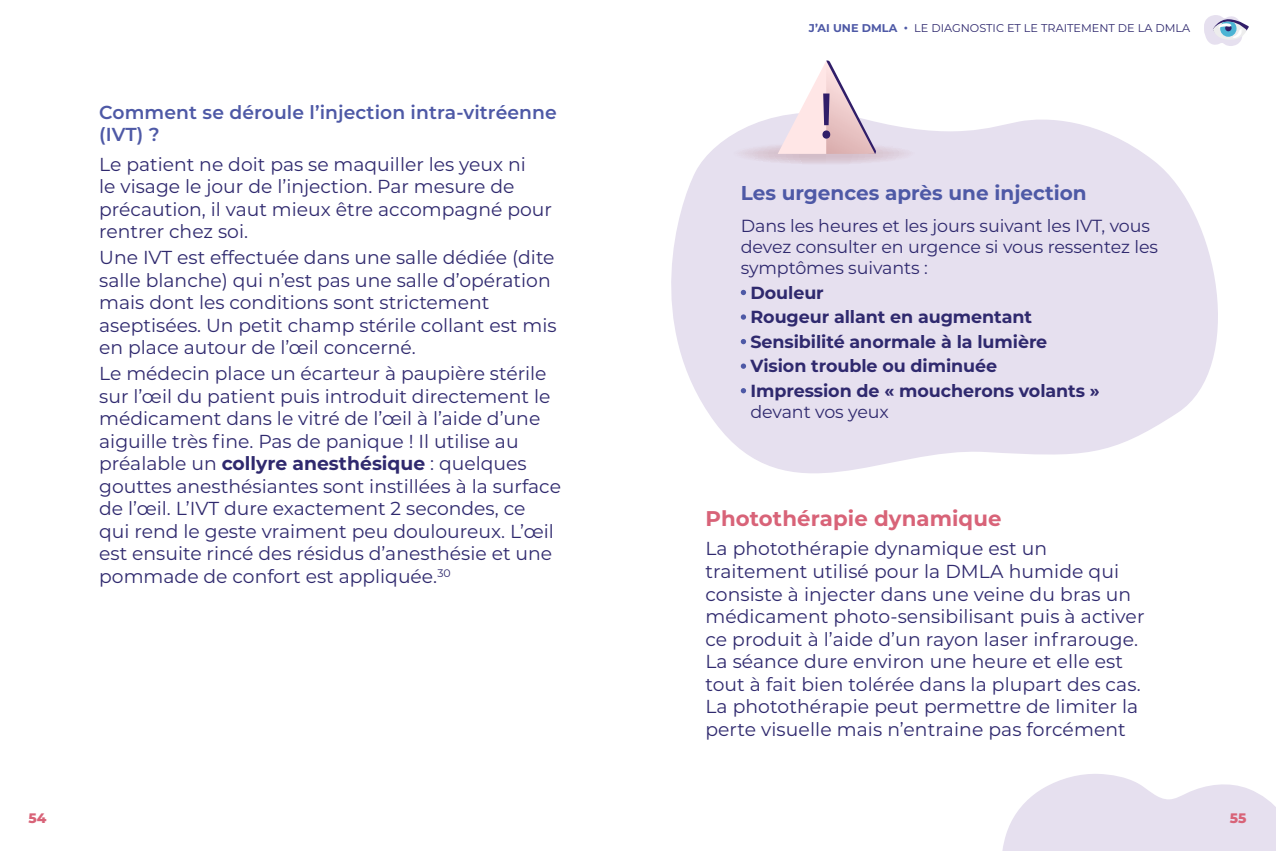
<style>
.page{position:relative;width:1276px;height:851px;background:#fff}
.page>*{position:absolute;margin:0;border:0;box-sizing:border-box;transform-origin:0 0}
.t1{font:65.88px "Myriad Pro";color:#311e69}
.t2{font:700 21.25px "Montserrat";letter-spacing:.005em;color:#d86378}
.t3{font:700 20px "Montserrat";color:#4e59a6}
.t4{font:18.75px/22.5px "Montserrat";color:#2f296e}
.t5{font:600 18.75px/22.5px "Montserrat";letter-spacing:.005em;color:#4e59a6}
.t6{font:700 17.5px/21px "Montserrat";letter-spacing:-.005em;color:#2f296e}
.t7{font:17.5px/21px "Montserrat";letter-spacing:-.005em;color:#2f296e}
.t8{font:800 13.75px "Montserrat";color:#d86378}
.t9{font:11.25px "Montserrat";color:#2f296e}
.s1{font-weight:700}
.s2{font-weight:700;color:#4e59a6}
.s3{font-weight:400}
</style>
<div class="page">
<svg style="left:671px;top:119px;width:547px;height:355px;fill:#e6e0ef"></svg>
<svg style="left:1002px;top:774px;width:274px;height:76px"></svg>
<svg style="left:1204px;top:15px;width:45px;height:31px"></svg>
<svg style="left:741px;top:290px;width:5px;height:5px"></svg>
<svg style="left:741px;top:314px;width:5px;height:5px"></svg>
<svg style="left:741px;top:339px;width:5px;height:5px"></svg>
<svg style="left:741px;top:363px;width:5px;height:6px"></svg>
<svg style="left:741px;top:388px;width:5px;height:5px"></svg>
<svg style="left:733px;top:60px;width:183px;height:105px"></svg>
<p class="t5" style="left:99px;top:100px;width:459px">Comment se déroule l’injection intra-vitréenne (IVT) ?</p>
<p class="t4" style="left:99px;top:152px;width:454px">Le patient ne doit pas se maquiller les yeux ni<br>le visage le jour de l’injection. Par mesure de précaution, il vaut mieux être accompagné pour rentrer chez soi.</p>
<p class="t4" style="left:99px;top:245px;width:459px">Une IVT est effectuée dans une salle dédiée (dite salle blanche) qui n’est pas une salle d’opération mais dont les conditions sont strictement aseptisées. Un petit champ stérile collant est mis en place autour de l’œil concerné.</p>
<p class="t4" style="left:99px;top:362px;width:463px">Le médecin place un écarteur à paupière stérile sur l’œil du patient puis introduit directement le médicament dans le vitré de l’œil à l’aide d’une aiguille très fine. Pas de panique ! Il utilise au préalable un <span class="s1">collyre anesthésique</span> : quelques gouttes anesthésiantes sont instillées à la surface de l’œil. L’IVT dure exactement 2 secondes, ce<br>qui rend le geste vraiment peu douloureux. L’œil est ensuite rincé des résidus d’anesthésie et une pommade de confort est appliquée.<sup>30</sup></p>
<p class="t8" style="left:28px;top:807px;width:19px">54</p>
<p class="t9" style="left:809px;top:20px;width:383px"><span class="s2">J’AI UNE DMLA •</span> LE DIAGNOSTIC ET LE TRAITEMENT DE LA DMLA</p>
<p class="t1" style="left:819px;top:75px;width:17px">!</p>
<p class="t3" style="left:741px;top:179px;width:347px">Les urgences après une injection</p>
<p class="t7" style="left:741px;top:215px;width:419px">Dans les heures et les jours suivant les IVT, vous devez consulter en urgence si vous ressentez les symptômes suivants :</p>
<p class="t6" style="left:750px;top:281px;width:75px">Douleur</p>
<p class="t6" style="left:750px;top:305px;width:283px">Rougeur allant en augmentant</p>
<p class="t6" style="left:750px;top:330px;width:298px">Sensibilité anormale à la lumière</p>
<p class="t6" style="left:750px;top:354px;width:248px">Vision trouble ou diminuée</p>
<p class="t6" style="left:750px;top:379px;width:351px">Impression de « moucherons volants » <span class="s3">devant vos yeux</span></p>
<p class="t2" style="left:705px;top:503px;width:298px">Photothérapie dynamique</p>
<p class="t4" style="left:705px;top:537px;width:441px">La photothérapie dynamique est un traitement utilisé pour la DMLA humide qui consiste à injecter dans une veine du bras un médicament photo-sensibilisant puis à activer ce produit à l’aide d’un rayon laser infrarouge.<br>La séance dure environ une heure et elle est tout à fait bien tolérée dans la plupart des cas.<br>La photothérapie peut permettre de limiter la perte visuelle mais n’entraine pas forcément</p>
<p class="t8" style="left:1229px;top:807px;width:18px">55</p>
</div>
